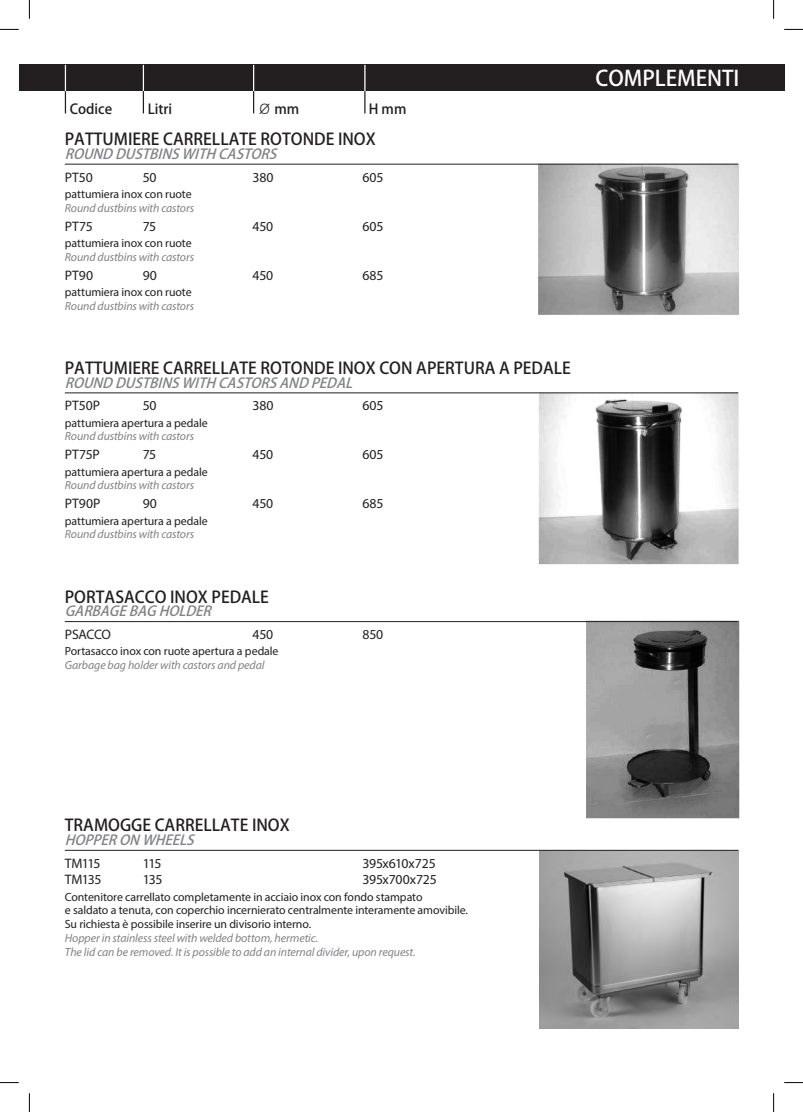
<style>
.page{position:relative;width:803px;height:1112px;background:#fff}
.page>*{position:absolute;margin:0;border:0;box-sizing:border-box;transform-origin:0 0}
.t1{font:21.25px "Adobe Heiti Std";color:#fff}
.Normale{font:16.25px "Adobe Heiti Std";color:#231f20}
.Normale-2{font:13.75px "Myriad Pro";letter-spacing:-.015em;color:#231f20}
.Normale-3{font:italic 13.75px "Adobe Heiti Std";color:#808285}
.t2{font:13.75px "Adobe Heiti Std";color:#231f20}
.Normale-4{font:11.88px "Myriad Pro";letter-spacing:-.01em;color:#231f20}
.Normale-5{font:italic 11.88px "Myriad Pro";letter-spacing:-.01em;color:#808285}
.s1{font-family:"Adobe Gothic Std";font-weight:700}
</style>
<div class="page">
<img style="left:540px;top:850px;width:198px;height:177px">
<img style="left:534px;top:392px;width:205px;height:173px">
<img style="left:578px;top:620px;width:162px;height:199px">
<img style="left:533px;top:163px;width:206px;height:152px">
<div style="left:19px;top:65px;width:765px;height:26px;background:#231f20"></div>
<hr style="left:65px;top:81px;width:1px;height:32px;background:#231f20">
<hr style="left:143px;top:81px;width:1px;height:32px;background:#231f20">
<hr style="left:253px;top:81px;width:1px;height:32px;background:#231f20">
<hr style="left:364px;top:81px;width:1px;height:32px;background:#231f20">
<svg style="left:364px;top:65px;width:1px;height:26px"></svg>
<svg style="left:253px;top:65px;width:1px;height:26px"></svg>
<svg style="left:143px;top:65px;width:1px;height:26px"></svg>
<svg style="left:65px;top:65px;width:1px;height:26px"></svg>
<hr style="left:65px;top:164px;width:673px;height:1px;background:#231f20">
<hr style="left:65px;top:392px;width:673px;height:1px;background:#231f20">
<hr style="left:65px;top:621px;width:673px;height:1px;background:#231f20">
<hr style="left:65px;top:849px;width:673px;height:1px;background:#231f20">
<svg style="left:0;top:29px;width:19px;height:1px"></svg>
<svg style="left:784px;top:29px;width:19px;height:1px"></svg>
<svg style="left:0;top:1082px;width:19px;height:1px"></svg>
<svg style="left:784px;top:1082px;width:19px;height:1px"></svg>
<svg style="left:29px;top:0;width:1px;height:19px"></svg>
<svg style="left:29px;top:1093px;width:1px;height:18px"></svg>
<svg style="left:773px;top:0;width:1px;height:19px"></svg>
<svg style="left:773px;top:1093px;width:1px;height:18px"></svg>
<p class="t2" style="left:70px;top:101px;width:44px">Codice</p>
<p class="t2" style="left:148px;top:101px;width:26px">Litri</p>
<p class="t2" style="left:258px;top:101px;width:43px"><span class="s1">Ø</span>mm</p>
<p class="t2" style="left:369px;top:101px;width:39px">H mm</p>
<p class="Normale" style="left:65px;top:129px;width:312px">PATTUMIERE CARRELLATE ROTONDE INOX</p>
<p class="Normale-3" style="left:65px;top:146px;width:217px">ROUND DUSTBINSWITH CASTORS</p>
<p class="Normale-2" style="left:65px;top:168px;width:29px">PT50</p>
<p class="Normale-2" style="left:143px;top:168px;width:15px">50</p>
<p class="Normale-2" style="left:253px;top:168px;width:23px">380</p>
<p class="Normale-2" style="left:362px;top:168px;width:23px">605</p>
<p class="Normale-4" style="left:65px;top:186px;width:128px">pattumiera inox con ruote</p>
<p class="Normale-5" style="left:65px;top:200px;width:131px">Round dustbins with castors</p>
<p class="Normale-2" style="left:65px;top:217px;width:29px">PT75</p>
<p class="Normale-2" style="left:143px;top:217px;width:15px">75</p>
<p class="Normale-2" style="left:253px;top:217px;width:22px">450</p>
<p class="Normale-2" style="left:362px;top:217px;width:23px">605</p>
<p class="Normale-4" style="left:65px;top:235px;width:128px">pattumiera inox con ruote</p>
<p class="Normale-5" style="left:65px;top:249px;width:131px">Round dustbins with castors</p>
<p class="Normale-2" style="left:65px;top:266px;width:30px">PT90</p>
<p class="Normale-2" style="left:143px;top:266px;width:16px">90</p>
<p class="Normale-2" style="left:253px;top:266px;width:22px">450</p>
<p class="Normale-2" style="left:362px;top:266px;width:23px">685</p>
<p class="Normale-4" style="left:65px;top:284px;width:128px">pattumiera inox con ruote</p>
<p class="Normale-5" style="left:65px;top:298px;width:131px">Round dustbins with castors</p>
<p class="Normale" style="left:65px;top:358px;width:508px">PATTUMIERE CARRELLATE ROTONDE INOX CON APERTURA A PEDALE</p>
<p class="Normale-3" style="left:65px;top:374px;width:293px">ROUND DUSTBINSWITH CASTORSAND PEDAL</p>
<p class="Normale-2" style="left:65px;top:397px;width:37px">PT50P</p>
<p class="Normale-2" style="left:143px;top:397px;width:15px">50</p>
<p class="Normale-2" style="left:253px;top:397px;width:23px">380</p>
<p class="Normale-2" style="left:362px;top:397px;width:23px">605</p>
<p class="Normale-4" style="left:65px;top:415px;width:144px">pattumiera apertura a pedale</p>
<p class="Normale-5" style="left:65px;top:429px;width:131px">Round dustbins with castors</p>
<p class="Normale-2" style="left:65px;top:446px;width:37px">PT75P</p>
<p class="Normale-2" style="left:143px;top:446px;width:15px">75</p>
<p class="Normale-2" style="left:253px;top:446px;width:22px">450</p>
<p class="Normale-2" style="left:362px;top:446px;width:23px">605</p>
<p class="Normale-4" style="left:65px;top:464px;width:144px">pattumiera apertura a pedale</p>
<p class="Normale-5" style="left:65px;top:478px;width:131px">Round dustbins with castors</p>
<p class="Normale-2" style="left:65px;top:495px;width:37px">PT90P</p>
<p class="Normale-2" style="left:143px;top:495px;width:16px">90</p>
<p class="Normale-2" style="left:253px;top:495px;width:22px">450</p>
<p class="Normale-2" style="left:362px;top:495px;width:23px">685</p>
<p class="Normale-4" style="left:65px;top:513px;width:144px">pattumiera apertura a pedale</p>
<p class="Normale-5" style="left:65px;top:527px;width:131px">Round dustbins with castors</p>
<p class="Normale" style="left:65px;top:587px;width:206px">PORTASACCO INOX PEDALE</p>
<p class="Normale-3" style="left:65px;top:603px;width:152px">GARBAGEBAG HOLDER</p>
<p class="Normale-2" style="left:65px;top:625px;width:48px">PSACCO</p>
<p class="Normale-2" style="left:253px;top:625px;width:22px">450</p>
<p class="Normale-2" style="left:362px;top:625px;width:22px">850</p>
<p class="Normale-4" style="left:65px;top:643px;width:215px">Portasacco inox con ruote apertura a pedale</p>
<p class="Normale-5" style="left:65px;top:657px;width:201px">Garbage bag holder with castors and pedal</p>
<p class="t1" style="left:595px;top:66px;width:145px">COMPLEMENTI</p>
<p class="Normale" style="left:65px;top:815px;width:226px">TRAMOGGE CARRELLATE INOX</p>
<p class="Normale-3" style="left:65px;top:831px;width:135px">HOPPERON WHEELS</p>
<p class="Normale-2" style="left:65px;top:854px;width:37px">TM115</p>
<p class="Normale-2" style="left:143px;top:854px;width:20px">115</p>
<p class="Normale-2" style="left:362px;top:854px;width:75px">395x610x725</p>
<p class="Normale-2" style="left:65px;top:870px;width:38px">TM135</p>
<p class="Normale-2" style="left:143px;top:870px;width:21px">135</p>
<p class="Normale-2" style="left:362px;top:870px;width:76px">395x700x725</p>
<p class="Normale-4" style="left:65px;top:889px;width:359px">Contenitore carrellato completamente in acciaio inox con fondo stampato</p>
<p class="Normale-4" style="left:65px;top:902px;width:405px">e saldato a tenuta, con coperchio incernierato centralmente interamente amovibile.</p>
<p class="Normale-4" style="left:65px;top:916px;width:248px">Su richiesta è possibile inserire un divisorio interno.</p>
<p class="Normale-5" style="left:65px;top:930px;width:255px">Hopper in stainless steel with welded bottom, hermetic.</p>
<p class="Normale-5" style="left:65px;top:943px;width:352px">The lid can be removed. It is possible to add an internal divider, upon request.</p>
</div>
